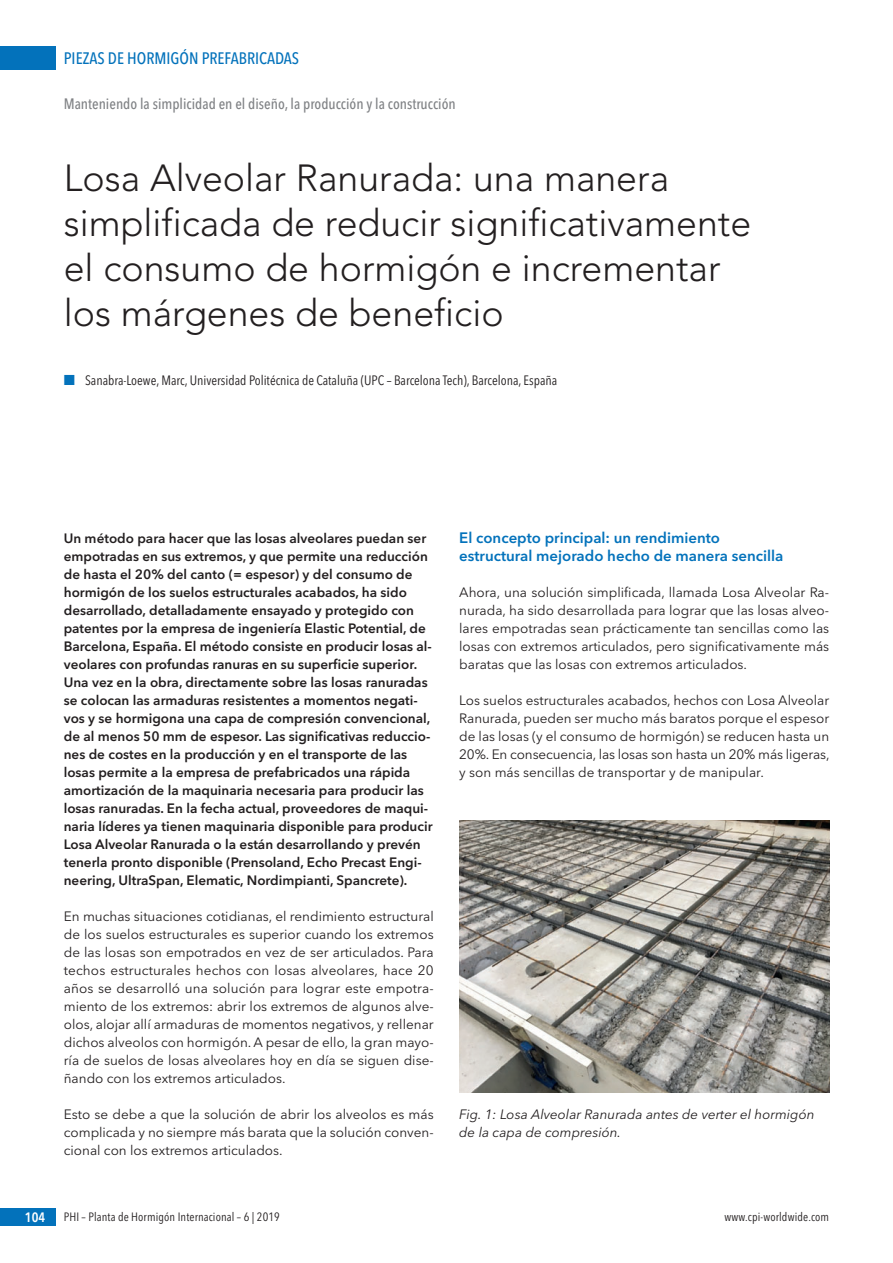
<style>
.page{position:relative;width:893px;height:1263px;background:#fff}
.page>*{position:absolute;margin:0;border:0;box-sizing:border-box;transform-origin:0 0}
.t1{font:300 37.5px "Avenir";color:#231f20}
.t2{font:500 16.5px "Avenir Next Condensed";color:#0372bb}
.t3{font:600 15px "Avenir Next";color:#0372bb}
.t4{font:500 15px "Avenir Next Condensed";color:#808285}
.t5{font:13.5px/18px "Avenir Next";color:#231f20;text-align:justify}
.t6{font:600 13.5px/18px "Avenir Next";color:#231f20}
.t7{font:13.5px "Avenir Next Condensed";color:#231f20}
.t8{font:italic 13.5px/18px "Avenir Next";color:#231f20}
.t9{font:600 13.5px "Avenir Next Condensed";color:#fff}
.t10{font:12px "Avenir Next Condensed";letter-spacing:.01em;color:#231f20}
.s1{font-family:"European Pi Three";color:#0372bb}
</style>
<div class="page">
<div style="left:0;top:47px;width:55px;height:23px;background:#0372bb"></div>
<div style="left:0;top:1208px;width:55px;height:18px;background:#0372bb"></div>
<img style="left:459px;top:820px;width:370px;height:272px">
<p class="t2" style="left:64px;top:51px;width:237px">PIEZAS DE HORMIGÓN PREFABRICADAS</p>
<p class="t4" style="left:64px;top:97px;width:393px">Manteniendo la simplicidad en el diseño, la producción y la construcción</p>
<p class="t1" style="left:64px;top:162px;width:607px">Losa Alveolar Ranurada: una manera</p>
<p class="t1" style="left:64px;top:207px;width:689px">simplificada de reducir significativamente</p>
<p class="t1" style="left:64px;top:252px;width:658px">el consumo de hormigón e incrementar</p>
<p class="t1" style="left:64px;top:297px;width:441px">los márgenes de beneficio</p>
<p class="t7" style="left:64px;top:375px;width:495px"><span class="s1">-</span> Sanabra-Loewe, Marc, Universidad Politécnica de Cataluña (UPC – Barcelona Tech), Barcelona, España</p>
<p class="t6" style="left:64px;top:530px;width:370px">Un método para hacer que las losas alveolares puedan ser empotradas en sus extremos, y que permite una reducción de hasta el 20% del canto (= espesor) y del consumo de hormigón de los suelos estructurales acabados, ha sido desarrollado, detalladamente ensayado y protegido con patentes por la empresa de ingeniería Elastic Potential, de Barcelona, España. El método consiste en producir losas al&shy;veolares con profundas ranuras en su superficie superior.<br>Una vez en la obra, directamente sobre las losas ranuradas se colocan las armaduras resistentes a momentos negati&shy;vos y se hormigona una capa de compresión convencional, de al menos 50 mm de espesor. Las significativas reduccio&shy;nes de costes en la producción y en el transporte de las losas permite a la empresa de prefabricados una rápida amortización de la maquinaria necesaria para producir las losas ranuradas. En la fecha actual, proveedores de maqui&shy;naria líderes ya tienen maquinaria disponible para producir Losa Alveolar Ranurada o la están desarrollando y prevén tenerla pronto disponible (Prensoland, Echo Precast Engi&shy;neering, UltraSpan, Elematic, Nordimpianti, Spancrete).</p>
<p class="t5" style="left:64px;top:908px;width:371px">En muchas situaciones cotidianas, el rendimiento estructural de los suelos estructurales es superior cuando los extremos de las losas son empotrados en vez de ser articulados. Para techos estructurales hechos con losas alveolares, hace 20 años se desarrolló una solución para lograr este empotra&shy;miento de los extremos: abrir los extremos de algunos alve&shy;olos, alojar allí armaduras de momentos negativos, y rellenar dichos alveolos con hormigón. A pesar de ello, la gran mayo&shy;ría de suelos de losas alveolares hoy en día se siguen dise&shy;ñando con los extremos articulados.</p>
<p class="t5" style="left:64px;top:1106px;width:371px">Esto se debe a que la solución de abrir los alveolos es más complicada y no siempre más barata que la solución conven&shy;cional con los extremos articulados.</p>
<p class="t3" style="left:459px;top:531px;width:262px">El concepto principal: un rendimiento</p>
<p class="t3" style="left:459px;top:549px;width:326px">estructural mejorado hecho de manera sencilla</p>
<p class="t5" style="left:459px;top:584px;width:371px">Ahora, una solución simplificada, llamada Losa Alveolar Ra&shy;nurada, ha sido desarrollada para lograr que las losas alveo&shy;lares empotradas sean prácticamente tan sencillas como las losas con extremos articulados, pero significativamente más baratas que las losas con extremos articulados.</p>
<p class="t5" style="left:459px;top:692px;width:372px">Los suelos estructurales acabados, hechos con Losa Alveolar Ranurada, pueden ser mucho más baratos porque el espesor de las losas (y el consumo de hormigón) se reducen hasta un 20%. En consecuencia, las losas son hasta un 20% más ligeras, y son más sencillas de transportar y de manipular.</p>
<p class="t8" style="left:459px;top:1106px;width:357px">Fig. 1: Losa Alveolar Ranurada antes de verter el hormigón de la capa de compresión.</p>
<p class="t9" style="left:25px;top:1211px;width:22px">104</p>
<p class="t10" style="left:64px;top:1211px;width:218px">PHI – Planta de Hormigón Internacional – 6 | 2019</p>
<p class="t10" style="left:725px;top:1211px;width:106px">www.cpi-worldwide.com</p>
</div>
